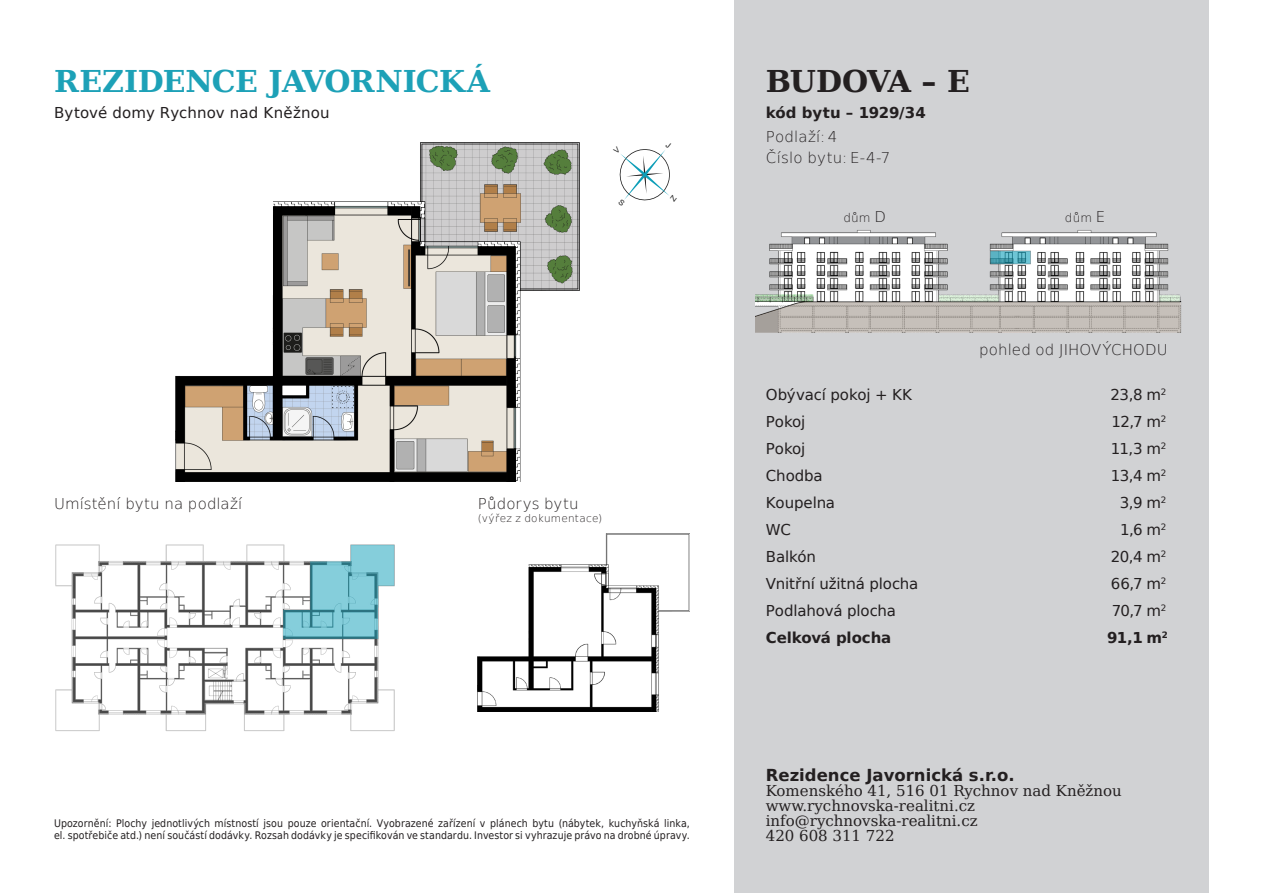
<style>
.page{position:relative;width:1263px;height:893px;background:#fff}
.page>*{position:absolute;margin:0;border:0;box-sizing:border-box;transform-origin:0 0}
.t1{font:700 30px "DejaVu Serif";letter-spacing:-.02em;color:#1da1b7}
.t2{font:700 30px "DejaVu Serif";letter-spacing:-.035em;color:#231f20}
.t3{font:700 16.5px "DejaVu Sans";color:#231f20}
.t4{font:15px/27px "DejaVu Sans";letter-spacing:-.005em;color:#231f20}
.t5{font:15px/15px "DejaVu Serif";color:#231f20}
.t6{font:200 15px/21px "DejaVu Sans";letter-spacing:.005em;color:#231f20}
.t7{font:15px/27px "DejaVu Sans";letter-spacing:-.03em;color:#231f20;text-align:right}
.t8{font:700 15px "DejaVu Sans";letter-spacing:-.01em;color:#231f20}
.t9{font:200 12px "DejaVu Sans";letter-spacing:.015em;color:#231f20}
.t10{font:10.5px/12px "DejaVu Sans Condensed";letter-spacing:.01em;color:#231f20}
.t11{font:200 10.5px "DejaVu Sans";letter-spacing:.025em;color:#231f20}
.s1{font-size:15px}
.s2{font-weight:700}
</style>
<div class="page">
<div style="left:735px;top:0;width:474px;height:893px;background:#d1d2d4"></div>
<img style="left:755px;top:230px;width:427px;height:102px">
<img style="left:175px;top:142px;width:405px;height:339px">
<img style="left:55px;top:544px;width:340px;height:187px">
<img style="left:478px;top:534px;width:212px;height:177px">
<svg style="left:619px;top:149px;width:51px;height:52px"></svg>
<h1 class="t1" style="left:54px;top:57px;width:438px">REZIDENCE JAVORNICKÁ</h1>
<h3 class="t4" style="left:54px;top:98px;width:277px">Bytové domy Rychnov nad Kněžnou</h3>
<h3 class="t6" style="left:54px;top:492px;width:190px">Umístění bytu na podlaží</h3>
<h3 class="t6" style="left:478px;top:492px;width:102px">Půdorys bytu</h3>
<p class="t11" style="left:478px;top:510px;width:126px">(výřez z dokumentace)</p>
<p class="t10" style="left:54px;top:817px;width:637px">Upozornění: Plochy jednotlivých místností jsou pouze orientační. Vyobrazené zařízení v plánech bytu (nábytek, kuchyňská linka, el. spotřebiče atd.) není součástí dodávky. Rozsah dodávky je specifikován ve standardu. Investor si vyhrazuje právo na drobné úpravy.</p>
<h1 class="t2" style="left:766px;top:57px;width:206px">BUDOVA – E</h1>
<h3 class="t8" style="left:766px;top:100px;width:161px">kód bytu – 1929/34</h3>
<h3 class="t6" style="left:766px;top:125px;width:126px">Podlaží: 4<br>Číslo bytu: E-4-7</h3>
<p class="t9" style="left:843px;top:209px;width:44px">dům <span class="s1">D</span></p>
<p class="t9" style="left:1065px;top:209px;width:42px">dům <span class="s1">E</span></p>
<h3 class="t4" style="left:766px;top:381px;width:154px">Obývací pokoj + KK<br>Pokoj<br>Pokoj<br>Chodba<br>Koupelna<br>WC<br>Balkón<br>Vnitřní užitná plocha<br>Podlahová plocha</h3>
<h3 class="t8" style="left:766px;top:626px;width:127px">Celková plocha</h3>
<h3 class="t6" style="left:979px;top:338px;width:190px">pohled od JIHOVÝCHODU</h3>
<h3 class="t7" style="left:1107px;top:381px;width:62px">23,8 m<sup>2<br></sup>12,7 m<sup>2<br></sup>11,3 m<sup>2<br></sup>13,4 m<sup>2<br></sup>3,9 m<sup>2<br></sup>1,6 m<sup>2<br></sup>20,4 m<sup>2<br></sup>66,7 m<sup>2<br></sup>70,7 m<sup>2<br></sup><span class="s2">91,1 m</span><sup>2</sup></h3>
<h2 class="t3" style="left:766px;top:762px;width:250px">Rezidence Javornická s.r.o.</h2>
<h3 class="t5" style="left:766px;top:783px;width:358px">Komenského 41, 516 01 Rychnov nad Kněžnou www.rychnovska-realitni.cz info@rychnovska-realitni.cz<br>420 608 311 722</h3>
</div>
